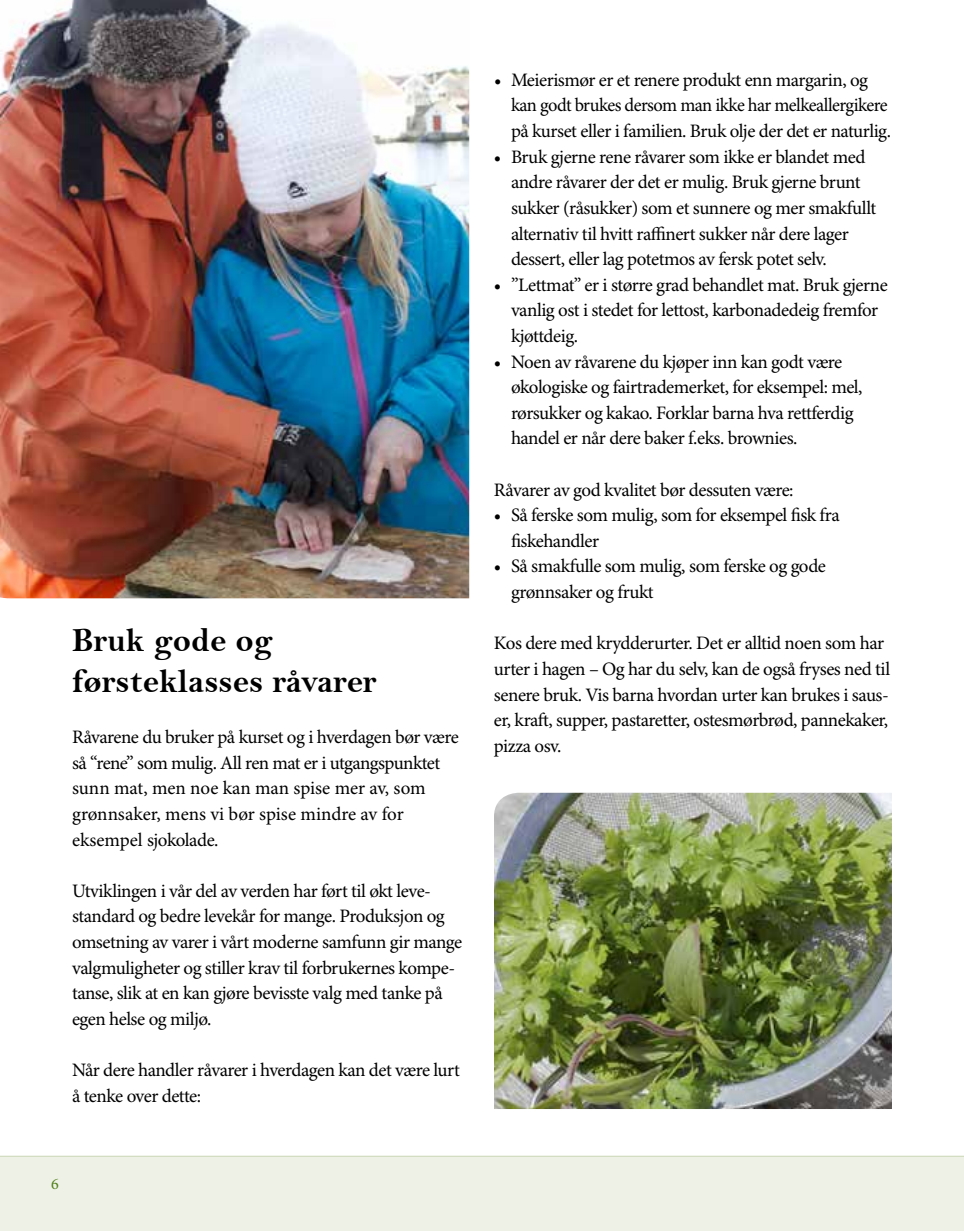
<style>
.page{position:relative;width:964px;height:1231px;background:#fff}
.page>*{position:absolute;margin:0;border:0;box-sizing:border-box;transform-origin:0 0}
.t1{font:34px/40.8px "Bell MT Bold";color:#000}
.t2{font:19px/25.6px "Minion Pro";letter-spacing:-.025em;color:#000}
.t3{font:16px "Minion Pro";color:#52801a}
</style>
<div class="page">
<div style="left:0;top:1155px;width:964px;height:75px;background:#edf1e6"></div>
<img style="left:0;top:0;width:469px;height:598px">
<img style="left:494px;top:792px;width:398px;height:316px">
<h1 class="t1" style="left:72px;top:619px;width:306px">Bruk gode og førsteklasses råvarer</h1>
<p class="t2" style="left:72px;top:725px;width:388px">Råvarene du bruker på kurset og i hverdagen bør være så “rene” som mulig. All ren mat er i utgangspunktet sunn mat, men noe kan man spise mer av, som grønnsaker, mens vi bør spise mindre av for eksempel sjokolade.</p>
<p class="t2" style="left:72px;top:878px;width:392px">Utviklingen i vår del av verden har ført til økt leve&shy;standard og bedre levekår for mange. Produksjon og omsetning av varer i vårt moderne samfunn gir mange valgmuligheter og stiller krav til forbrukernes kompe&shy;tanse, slik at en kan gjøre bevisste valg med tanke på egen helse og miljø.</p>
<p class="t2" style="left:72px;top:1057px;width:389px">Når dere handler råvarer i hverdagen kan det være lurt å tenke over dette:</p>
<p class="t3" style="left:51px;top:1174px;width:9px">6</p>
<p class="t2" style="left:511px;top:68px;width:382px;text-indent:-17px">• Meierismør er et renere produkt enn margarin, og kan godt brukes dersom man ikke har melkeallergikere på kurset eller i familien. Bruk olje der det er naturlig.</p>
<p class="t2" style="left:511px;top:145px;width:367px;text-indent:-17px">• Bruk gjerne rene råvarer som ikke er blandet med andre råvarer der det er mulig. Bruk gjerne brunt sukker (råsukker) som et sunnere og mer smakfullt alternativ til hvitt raffinert sukker når dere lager dessert, eller lag potetmos av fersk potet selv.</p>
<p class="t2" style="left:511px;top:272px;width:378px;text-indent:-17px">• ”Lettmat” er i større grad behandlet mat. Bruk gjerne vanlig ost i stedet for lettost, karbonadedeig fremfor kjøttdeig.</p>
<p class="t2" style="left:511px;top:349px;width:353px;text-indent:-17px">• Noen av råvarene du kjøper inn kan godt være økologiske og fairtrademerket, for eksempel: mel, rørsukker og kakao. Forklar barna hva rettferdig handel er når dere baker f.eks. brownies.</p>
<p class="t2" style="left:494px;top:477px;width:301px">Råvarer av god kvalitet bør dessuten være:</p>
<p class="t2" style="left:511px;top:503px;width:330px;text-indent:-17px">• Så ferske som mulig, som for eksempel fisk fra fiskehandler</p>
<p class="t2" style="left:511px;top:554px;width:316px;text-indent:-17px">• Så smakfulle som mulig, som ferske og gode grønnsaker og frukt</p>
<p class="t2" style="left:494px;top:631px;width:398px">Kos dere med krydderurter. Det er alltid noen som har urter i hagen – Og har du selv, kan de også fryses ned til senere bruk. Vis barna hvordan urter kan brukes i saus&shy;er, kraft, supper, pastaretter, ostesmørbrød, pannekaker, pizza osv.</p>
</div>
